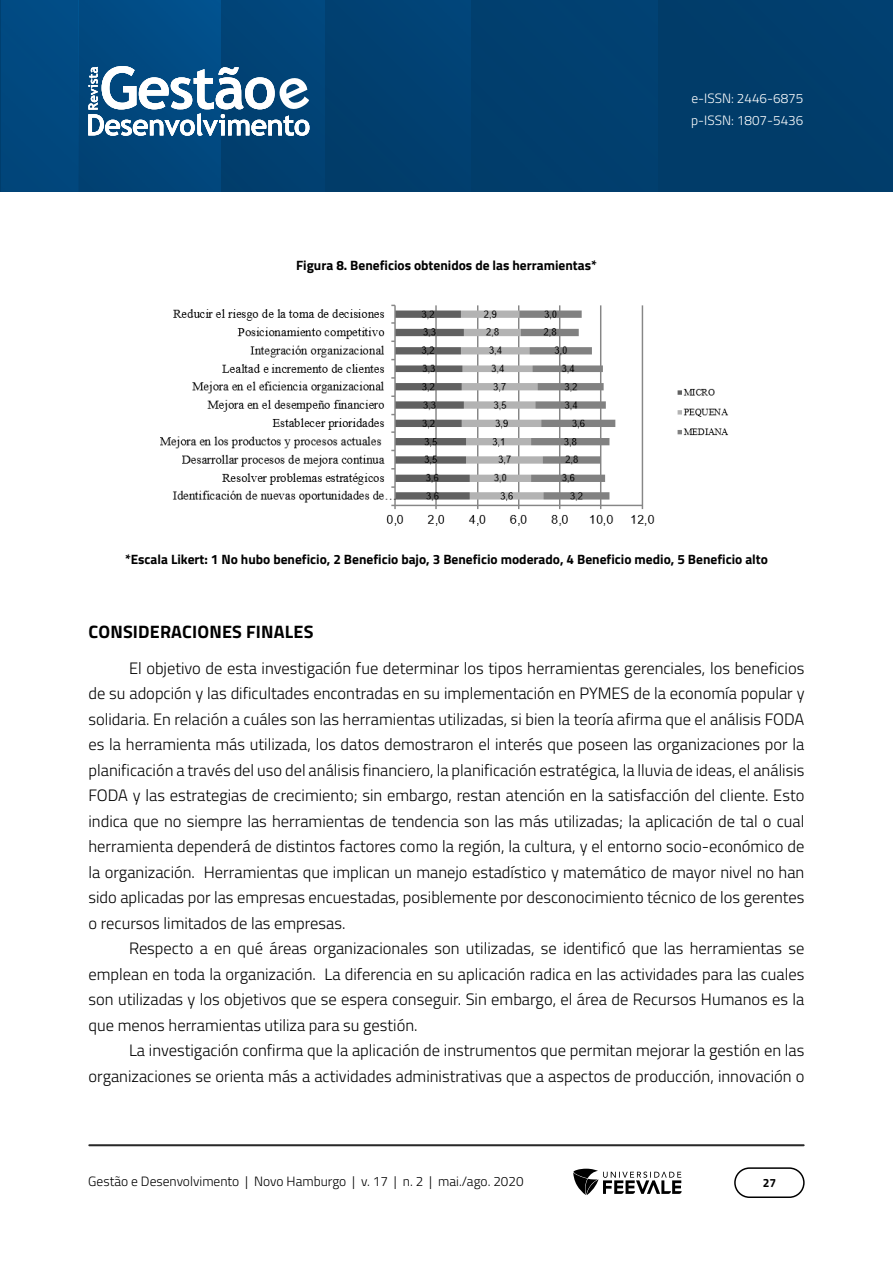
<style>
.page{position:relative;width:893px;height:1263px;background:#fff}
.page>*{position:absolute;margin:0;border:0;box-sizing:border-box;transform-origin:0 0}
.TITULO_1{font:700 18px "Titillium Web";letter-spacing:.01em;color:#000}
.Corpo_de_texto{font:300 16.5px/25.5px "Titillium Web";color:#000;text-align:justify}
.fonte_FIGURA{font:700 13.5px "Titillium Web";color:#000}
.t1{font:300 13.5px "Titillium Web";color:#000}
.Legenda_FIGURA{font:700 13.5px "Titillium Web";color:#000}
.t2{font:300 13.5px/22.5px "Titillium Web";color:#fff}
.t3{font:700 12px "Titillium Web";color:#000}
</style>
<div class="page">
<hr style="left:892px;top:0;width:1px;height:192px;background:#003863">
<img style="left:1px;top:0;width:891px;height:192px">
<img style="left:78px;top:0;width:1px;height:192px">
<hr style="left:471px;top:0;width:1px;height:192px;background:#013e6c">
<hr style="left:89px;top:1144px;width:715px;height:2px;background:#282828">
<div style="left:734px;top:1167px;width:71px;height:31px;border:2px solid #000;border-radius:15px"></div>
<svg style="left:573px;top:1169px;width:109px;height:26px"></svg>
<svg style="left:88px;top:66px;width:221px;height:70px"></svg>
<img style="left:160px;top:304px;width:569px;height:222px">
<p class="Legenda_FIGURA" style="left:296px;top:255px;width:302px">Figura 8. Beneficios obtenidos de las herramientas*</p>
<p class="t2" style="left:691px;top:86px;width:114px">e-ISSN: 2446-6875 p-ISSN: 1807-5436</p>
<p class="fonte_FIGURA" style="left:125px;top:549px;width:644px">*Escala Likert: 1 No hubo beneficio, 2 Beneficio bajo, 3 Beneficio moderado, 4 Beneficio medio, 5 Beneficio alto</p>
<p class="TITULO_1" style="left:89px;top:618px;width:226px">CONSIDERACIONES FINALES</p>
<p class="Corpo_de_texto" style="left:88px;top:654px;width:718px;text-indent:40px">El objetivo de esta investigación fue determinar los tipos herramientas gerenciales, los beneficios de su adopción y las dificultades encontradas en su implementación en PYMES de la economía popular y solidaria. En relación a cuáles son las herramientas utilizadas, si bien la teoría afirma que el análisis FODA es la herramienta más utilizada, los datos demostraron el interés que poseen las organizaciones por la planificación a través del uso del análisis financiero, la planificación estratégica, la lluvia de ideas, el análisis FODA y las estrategias de crecimiento; sin embargo, restan atención en la satisfacción del cliente. Esto indica que no siempre las herramientas de tendencia son las más utilizadas; la aplicación de tal o cual herramienta dependerá de distintos factores como la región, la cultura, y el entorno socio-económico de la organización. Herramientas que implican un manejo estadístico y matemático de mayor nivel no han sido aplicadas por las empresas encuestadas, posiblemente por desconocimiento técnico de los gerentes o recursos limitados de las empresas.</p>
<p class="Corpo_de_texto" style="left:88px;top:935px;width:717px;text-indent:40px">Respecto a en qué áreas organizacionales son utilizadas, se identificó que las herramientas se emplean en toda la organización. La diferencia en su aplicación radica en las actividades para las cuales son utilizadas y los objetivos que se espera conseguir. Sin embargo, el área de Recursos Humanos es la que menos herramientas utiliza para su gestión.</p>
<p class="Corpo_de_texto" style="left:88px;top:1037px;width:717px;text-align:right">La investigación confirma que la aplicación de instrumentos que permitan mejorar la gestión en las organizaciones se orienta más a actividades administrativas que a aspectos de producción, innovación o</p>
<p class="t1" style="left:88px;top:1171px;width:437px">Gestão e Desenvolvimento | Novo Hamburgo | v. 17 | n. 2 | mai./ago. 2020</p>
<p class="t3" style="left:763px;top:1174px;width:15px">27</p>
</div>
